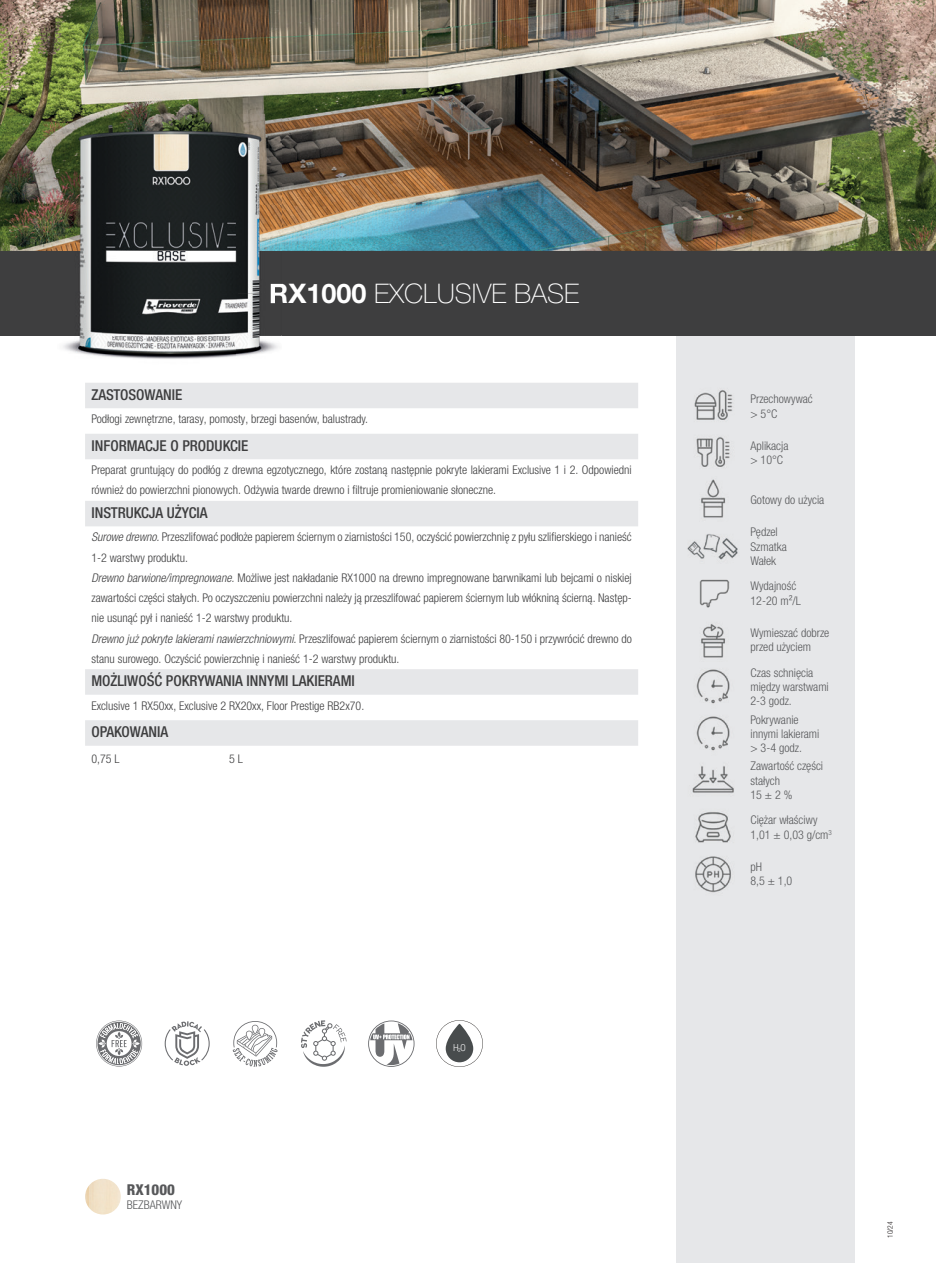
<style>
.page{position:relative;width:936px;height:1263px;background:#fff}
.page>*{position:absolute;margin:0;border:0;box-sizing:border-box;transform-origin:0 0}
.t1{font:100 27px "Helvetica Neue LT Std";color:#fff}
.t2{font:500 condensed 15px "Helvetica Neue LTW1 G";color:#3e3e3f}
.t3{font:800 condensed 15px "Helvetica Neue LT Std";color:#57585a}
.t4{font:300 condensed 12px/20.2px "Helvetica Neue LTW1 G";color:#3e3e3f}
.t5{font:300 condensed 12px/14.2px "Helvetica Neue LTW1 G";color:#57585a}
.t6{font:300 condensed 12px/14.2px "Helvetica Neue LT Std";color:#57585a}
.t7{font:300 condensed 12px "Helvetica Neue LT Std";color:#3e3e3f}
.t8{font:300 9.6px "Roboto Condensed";color:#fff}
.t9{font:300 condensed 7.5px "Helvetica Neue LTW1 G";color:#231f20}
.s1{font-weight:700}
.s2{font-style:italic}
</style>
<div class="page">
<div style="left:676px;top:251px;width:179px;height:1012px;background:#e6e7e9"></div>
<div style="left:0;top:251px;width:935px;height:85px;background:#3e3e3f"></div>
<img style="left:0;top:0;width:935px;height:251px">
<img style="left:57px;top:115px;width:225px;height:244px">
<img style="left:271px;top:284px;width:11px;height:20px">
<img style="left:85px;top:1179px;width:36px;height:35px;border-radius:18px">
<img style="left:687px;top:390px;width:51px;height:503px">
<svg style="left:96px;top:1020px;width:319px;height:47px"></svg>
<svg style="left:85px;top:383px;width:553px;height:363px"></svg>
<svg style="left:436px;top:1020px;width:47px;height:47px"></svg>
<h1 class="t1" style="left:269px;top:278px;width:312px"><span class="s1">RX1000</span> EXCLUSIVE BASE</h1>
<p class="t2" style="left:91px;top:385px;width:92px">ZASTOSOWANIE</p>
<p class="t4" style="left:91px;top:409px;width:278px">Podłogi zewnętrzne, tarasy, pomosty, brzegi basenów, balustrady.</p>
<p class="t2" style="left:91px;top:436px;width:158px">INFORMACJE O PRODUKCIE</p>
<p class="t4" style="left:91px;top:460px;width:541px">Preparat gruntujący do podłóg z drewna egzotycznego, które zostaną następnie pokryte lakierami Exclusive 1 i 2. Odpowiedni również do powierzchni pionowych. Odżywia twarde drewno i filtruje promieniowanie słoneczne.</p>
<p class="t2" style="left:91px;top:504px;width:118px">INSTRUKCJA UŻYCIA</p>
<p class="t4" style="left:91px;top:527px;width:542px"><span class="s2">Surowe drewno.</span> Przeszlifować podłoże papierem ściernym o ziarnistości 150, oczyścić powierzchnię z pyłu szlifierskiego i nanieść 1-2 warstwy produktu.<br><span class="s2">Drewno barwione/impregnowane.</span> Możliwe jest nakładanie RX1000 na drewno impregnowane barwnikami lub bejcami o niskiej zawartości części stałych. Po oczyszczeniu powierzchni należy ją przeszlifować papierem ściernym lub włókniną ścierną. Następ&shy;nie usunąć pył i nanieść 1-2 warstwy produktu.<br><span class="s2">Drewno już pokryte lakierami nawierzchniowymi.</span> Przeszlifować papierem ściernym o ziarnistości 80-150 i przywrócić drewno do stanu surowego. Oczyścić powierzchnię i nanieść 1-2 warstwy produktu.</p>
<p class="t2" style="left:91px;top:672px;width:265px">MOŻLIWOŚĆ POKRYWANIA INNYMI LAKIERAMI</p>
<p class="t4" style="left:91px;top:695px;width:274px">Exclusive 1 RX50xx, Exclusive 2 RX20xx, Floor Prestige RB2x70.</p>
<p class="t2" style="left:91px;top:723px;width:78px">OPAKOWANIA</p>
<p class="t7" style="left:91px;top:752px;width:30px">0,75 L</p>
<p class="t7" style="left:229px;top:752px;width:15px">5 L</p>
<p class="t3" style="left:127px;top:1180px;width:50px">RX1000</p>
<p class="t6" style="left:127px;top:1197px;width:57px">BEZBARWNY</p>
<p class="t8" style="left:453px;top:1041px;width:14px">H<sub>2</sub>O</p>
<p class="t5" style="left:750px;top:392px;width:64px">Przechowywać &gt; 5°C</p>
<p class="t5" style="left:750px;top:439px;width:39px">Aplikacja &gt; 10°C</p>
<p class="t5" style="left:750px;top:493px;width:75px">Gotowy do użycia</p>
<p class="t5" style="left:750px;top:525px;width:38px">Pędzel<br>Szmatka<br>Wałek</p>
<p class="t5" style="left:750px;top:579px;width:52px">Wydajność<br>12-20 m²/L</p>
<p class="t5" style="left:750px;top:626px;width:80px">Wymieszać dobrze przed użyciem</p>
<p class="t5" style="left:750px;top:665px;width:80px">Czas schnięcia między warstwami<br>2-3 godz.</p>
<p class="t5" style="left:750px;top:712px;width:70px">Pokrywanie innymi lakierami &gt; 3-4 godz.</p>
<p class="t5" style="left:750px;top:759px;width:74px">Zawartość części stałych<br>15 ± 2 %</p>
<p class="t5" style="left:750px;top:813px;width:83px">Ciężar właściwy<br>1,01 ± 0,03 g/cm<sup>3</sup></p>
<p class="t6" style="left:750px;top:859px;width:43px">pH<br>8,5 ± 1,0</p>
<p class="t9" style="left:885px;top:1238px;width:18px;rotate:-90deg">10/24</p>
</div>
